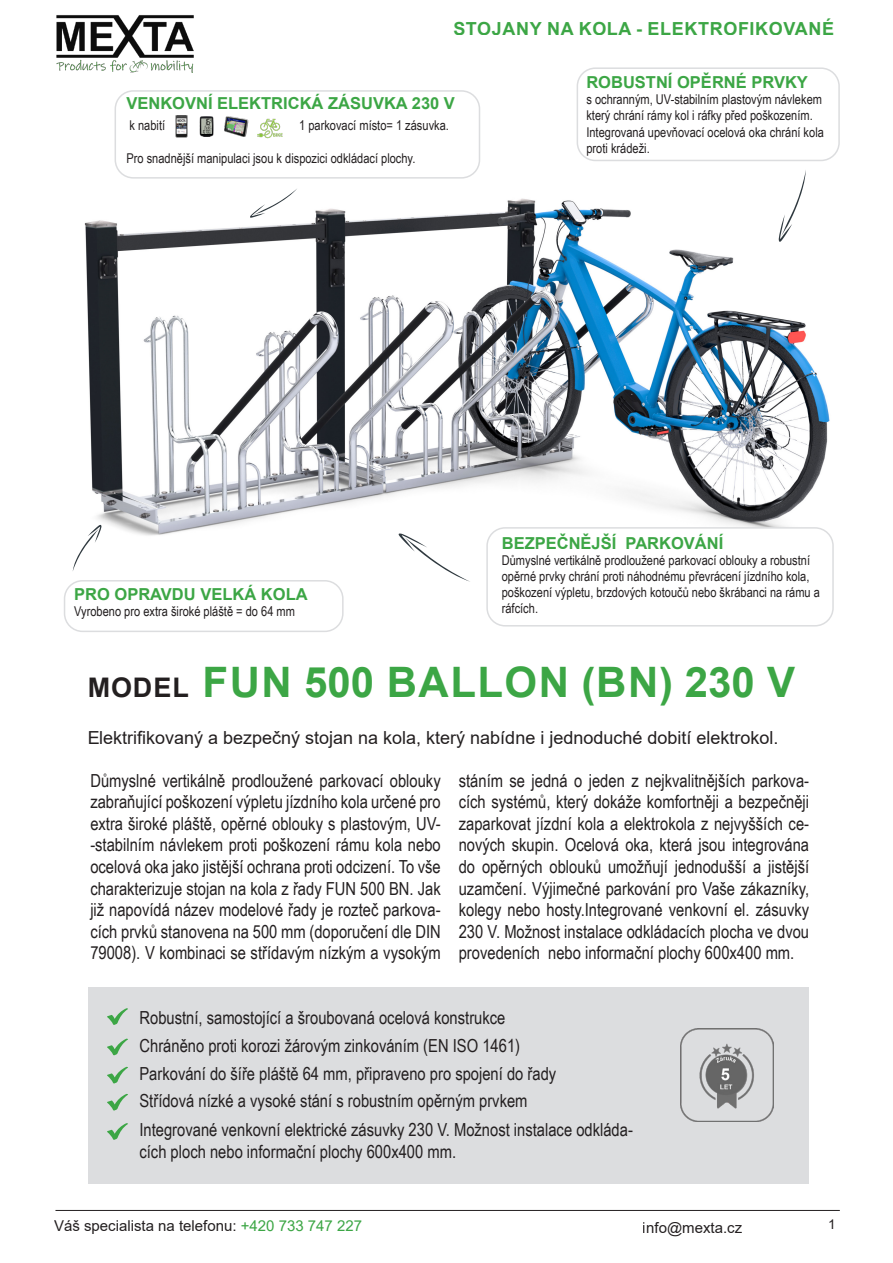
<style>
.page{position:relative;width:893px;height:1263px;background:#fff}
.page>*{position:absolute;margin:0;border:0;box-sizing:border-box;transform-origin:0 0}
.t1{font:700 42px "Arial";letter-spacing:.035em;color:#3ca645}
.t2{font:18px/21.6px "Arial Narrow";color:#231f20;text-align:justify}
.t3{font:18px "Arial";color:#231f20}
.t4{font:700 18px "Arial";letter-spacing:.035em;color:#3ca645}
.t5{font:700 16.5px "Arial";color:#3ca645}
.t6{font:15px "Arial";color:#231f20}
.t7{font:13.5px/16.2px "Arial Narrow";color:#231f20}
.t8{font:13.5px "Arial";color:#231f20}
.s1{font-size:27px;color:#231f20}
.s2{color:#3ca645}
</style>
<div class="page">
<img style="left:64px;top:84px;width:773px;height:510px">
<div style="left:577px;top:68px;width:262px;height:92px;background:#fff;border-radius:18px"></div>
<div style="left:577px;top:67px;width:263px;height:94px;border:2px solid #dcdddf;border-radius:18px"></div>
<svg style="left:249px;top:188px;width:48px;height:30px"></svg>
<svg style="left:399px;top:533px;width:72px;height:49px"></svg>
<svg style="left:73px;top:525px;width:29px;height:47px"></svg>
<div style="left:88px;top:988px;width:721px;height:196px;background:#dcdddf"></div>
<img style="left:680px;top:1029px;width:93px;height:93px">
<img style="left:56px;top:15px;width:138px;height:58px">
<svg style="left:107px;top:1008px;width:21px;height:17px"></svg>
<svg style="left:107px;top:1038px;width:21px;height:17px"></svg>
<svg style="left:107px;top:1067px;width:21px;height:16px"></svg>
<svg style="left:107px;top:1094px;width:21px;height:17px"></svg>
<svg style="left:107px;top:1123px;width:21px;height:17px"></svg>
<div style="left:65px;top:581px;width:278px;height:50px;background:#fff;border-radius:18px"></div>
<div style="left:64px;top:580px;width:280px;height:52px;border:2px solid #dcdddf;border-radius:18px"></div>
<svg style="left:779px;top:169px;width:27px;height:73px"></svg>
<div style="left:487px;top:528px;width:346px;height:98px;background:#fff;border-radius:18px"></div>
<div style="left:486px;top:527px;width:348px;height:99px;border:2px solid #dcdddf;border-radius:18px"></div>
<hr style="left:55px;top:1210px;width:785px;height:1px;background:#231f20">
<div style="left:115px;top:91px;width:364px;height:87px;background:#fff;border-radius:18px"></div>
<div style="left:115px;top:90px;width:365px;height:89px;border:2px solid #dcdddf;border-radius:18px"></div>
<img style="left:175px;top:116px;width:13px;height:22px">
<img style="left:199px;top:117px;width:15px;height:20px">
<img style="left:225px;top:116px;width:24px;height:21px">
<img style="left:257px;top:118px;width:26px;height:20px">
<p class="t4" style="left:453px;top:16px;width:382px">STOJANY NA KOLA - ELEKTROFIKOVANÉ</p>
<p class="t5" style="left:126px;top:91px;width:330px">VENKOVNÍ ELEKTRICKÁ ZÁSUVKA 230 V</p>
<p class="t7" style="left:130px;top:117px;width:37px">k nabití</p>
<p class="t7" style="left:299px;top:117px;width:151px">1 parkovací místo= 1 zásuvka.</p>
<p class="t7" style="left:126px;top:149px;width:291px">Pro snadnější manipulaci jsou k dispozici odkládací plochy.</p>
<p class="t5" style="left:586px;top:71px;width:223px">ROBUSTNÍ OPĚRNÉ PRVKY</p>
<p class="t7" style="left:586px;top:91px;width:239px">s ochranným, UV-stabilním plastovým návlekem který chrání rámy kol i ráfky před poškozením.<br>Integrovaná upevňovací ocelová oka chrání kola proti krádeži.</p>
<p class="t5" style="left:74px;top:583px;width:235px">PRO OPRAVDU VELKÁ KOLA</p>
<p class="t7" style="left:74px;top:603px;width:222px">Vyrobeno pro extra široké pláště = do 64 mm</p>
<p class="t5" style="left:502px;top:531px;width:223px">BEZPEČNĚJŠÍ PARKOVÁNÍ</p>
<p class="t7" style="left:502px;top:551px;width:320px">Důmyslné vertikálně prodloužené parkovací oblouky a robustní opěrné prvky chrání proti náhodnému převrácení jízdního kola, poškození výpletu, brzdových kotoučů nebo škrábanci na rámu a ráfcích.</p>
<h1 class="t1" style="left:88px;top:653px;width:709px"><span class="s1">MODEL</span> FUN 500 BALLON (BN) 230 V</h1>
<p class="t3" style="left:87px;top:725px;width:693px">Elektrifikovaný a bezpečný stojan na kola, který nabídne i jednoduché dobití elektrokol.</p>
<p class="t2" style="left:90px;top:769px;width:352px">Důmyslné vertikálně prodloužené parkovací oblouky zabraňující poškození výpletu jízdního kola určené pro extra široké pláště, opěrné oblouky s plastovým, UV--stabilním návlekem proti poškození rámu kola nebo ocelová oka jako jistější ochrana proti odcizení. To vše charakterizuje stojan na kola z řady FUN 500 BN. Jak již napovídá název modelové řady je rozteč parkova&shy;cích prvků stanovena na 500 mm (doporučení dle DIN 79008). V kombinaci se střídavým nízkým a vysokým</p>
<p class="t2" style="left:459px;top:769px;width:352px">stáním se jedná o jeden z nejkvalitnějších parkova&shy;cích systémů, který dokáže komfortněji a bezpečněji zaparkovat jízdní kola a elektrokola z nejvyšších ce&shy;nových skupin. Ocelová oka, která jsou integrována do opěrných oblouků umožňují jednodušší a jistější uzamčení. Výjimečné parkování pro Vaše zákazníky, kolegy nebo hosty.Integrované venkovní el. zásuvky 230 V. Možnost instalace odkládacích plocha ve dvou provedeních nebo informační plochy 600x400 mm.</p>
<p class="t2" style="left:139px;top:1003px;width:418px;line-height:27.8px;text-align:left">Robustní, samostojící a šroubovaná ocelová konstrukce Chráněno proti korozi žárovým zinkováním (EN ISO 1461)<br>Parkování do šíře pláště 64 mm, připraveno pro spojení do řady Střídová nízké a vysoké stání s robustním opěrným prvkem</p>
<p class="t2" style="left:139px;top:1118px;width:495px">Integrované venkovní elektrické zásuvky 230 V. Možnost instalace odkláda&shy;cích ploch nebo informační plochy 600x400 mm.</p>
<p class="t6" style="left:54px;top:1215px;width:310px">Váš specialista na telefonu: <span class="s2">+420 733 747 227</span></p>
<p class="t6" style="left:643px;top:1217px;width:101px">info@mexta.cz</p>
<p class="t8" style="left:828px;top:1215px;width:9px">1</p>
</div>
